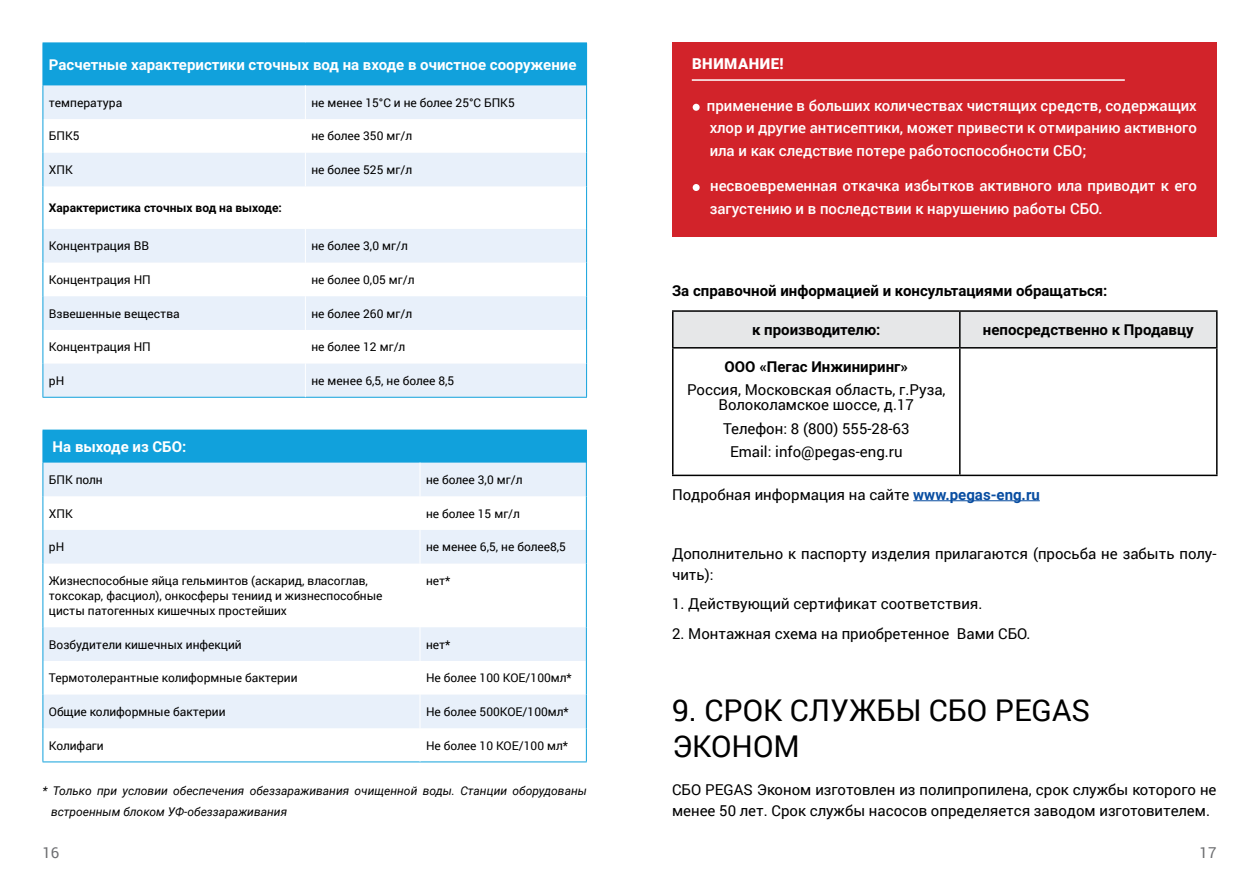
<style>
.page{position:relative;width:1259px;height:893px;background:#fff}
.page>*{position:absolute;margin:0;border:0;box-sizing:border-box;transform-origin:0 0}
.t1{font:30px/36px "Roboto";color:#000}
.t2{font:15px/21px "Roboto";color:#000;text-align:center}
.t3{font:500 15px/22.5px "Roboto";color:#fff;text-align:justify}
.t4{font:700 15px "Roboto";color:#000}
.t5{font:700 15px "Roboto";color:#fff}
.t6{font:900 15px "Roboto";letter-spacing:.035em;color:#fff}
.t7{font:15px "Roboto";color:#6d6e71}
.t8{font:12px/15px "Roboto";color:#000}
.t9{font:italic 12px/21.6px "Roboto";color:#000}
.t10{font:700 12px "Roboto";color:#000}
.s1{font-weight:700;color:#084da1}
</style>
<div class="page">
<div style="left:43px;top:43px;width:543px;height:42px;background:#11a1dc"></div>
<svg style="left:44px;top:85px;width:542px;height:312px;fill:#e8f0fa"></svg>
<hr style="left:586px;top:43px;width:1px;height:42px;background:#11a1dc">
<hr style="left:43px;top:85px;width:1px;height:34px;background:#11a1dc">
<hr style="left:586px;top:85px;width:1px;height:34px;background:#11a1dc">
<hr style="left:43px;top:119px;width:1px;height:34px;background:#11a1dc">
<hr style="left:586px;top:119px;width:1px;height:34px;background:#11a1dc">
<hr style="left:43px;top:153px;width:1px;height:33px;background:#11a1dc">
<hr style="left:586px;top:153px;width:1px;height:33px;background:#11a1dc">
<hr style="left:43px;top:186px;width:1px;height:43px;background:#11a1dc">
<hr style="left:586px;top:186px;width:1px;height:43px;background:#11a1dc">
<hr style="left:43px;top:229px;width:1px;height:34px;background:#11a1dc">
<hr style="left:586px;top:229px;width:1px;height:34px;background:#11a1dc">
<hr style="left:43px;top:263px;width:1px;height:33px;background:#11a1dc">
<hr style="left:586px;top:263px;width:1px;height:33px;background:#11a1dc">
<hr style="left:43px;top:296px;width:1px;height:34px;background:#11a1dc">
<hr style="left:586px;top:296px;width:1px;height:34px;background:#11a1dc">
<hr style="left:43px;top:330px;width:1px;height:34px;background:#11a1dc">
<hr style="left:586px;top:330px;width:1px;height:34px;background:#11a1dc">
<hr style="left:43px;top:364px;width:1px;height:33px;background:#11a1dc">
<hr style="left:586px;top:364px;width:1px;height:33px;background:#11a1dc">
<hr style="left:43px;top:397px;width:262px;height:1px;background:#11a1dc">
<hr style="left:305px;top:397px;width:282px;height:1px;background:#11a1dc">
<hr style="left:305px;top:85px;width:1px;height:34px;background:#fff">
<hr style="left:305px;top:119px;width:1px;height:34px;background:#fff">
<hr style="left:305px;top:153px;width:1px;height:33px;background:#fff">
<hr style="left:305px;top:229px;width:1px;height:34px;background:#fff">
<hr style="left:305px;top:263px;width:1px;height:33px;background:#fff">
<hr style="left:305px;top:296px;width:1px;height:34px;background:#fff">
<hr style="left:305px;top:330px;width:1px;height:34px;background:#fff">
<hr style="left:305px;top:364px;width:1px;height:33px;background:#fff">
<div style="left:43px;top:430px;width:543px;height:33px;background:#11a1dc"></div>
<svg style="left:44px;top:463px;width:542px;height:265px;fill:#eef4fb"></svg>
<hr style="left:586px;top:430px;width:1px;height:33px;background:#11a1dc">
<hr style="left:43px;top:463px;width:1px;height:33px;background:#11a1dc">
<hr style="left:586px;top:463px;width:1px;height:33px;background:#11a1dc">
<hr style="left:43px;top:496px;width:1px;height:34px;background:#11a1dc">
<hr style="left:586px;top:496px;width:1px;height:34px;background:#11a1dc">
<hr style="left:43px;top:530px;width:1px;height:34px;background:#11a1dc">
<hr style="left:586px;top:530px;width:1px;height:34px;background:#11a1dc">
<hr style="left:43px;top:564px;width:1px;height:63px;background:#11a1dc">
<hr style="left:586px;top:564px;width:1px;height:63px;background:#11a1dc">
<hr style="left:43px;top:627px;width:1px;height:34px;background:#11a1dc">
<hr style="left:586px;top:627px;width:1px;height:34px;background:#11a1dc">
<hr style="left:43px;top:661px;width:1px;height:34px;background:#11a1dc">
<hr style="left:586px;top:661px;width:1px;height:34px;background:#11a1dc">
<hr style="left:43px;top:695px;width:1px;height:33px;background:#11a1dc">
<hr style="left:586px;top:695px;width:1px;height:33px;background:#11a1dc">
<hr style="left:43px;top:728px;width:1px;height:33px;background:#11a1dc">
<hr style="left:586px;top:728px;width:1px;height:33px;background:#11a1dc">
<hr style="left:43px;top:761px;width:377px;height:1px;background:#11a1dc">
<hr style="left:420px;top:761px;width:167px;height:1px;background:#11a1dc">
<hr style="left:420px;top:463px;width:1px;height:33px;background:#fff">
<hr style="left:420px;top:496px;width:1px;height:34px;background:#fff">
<hr style="left:420px;top:530px;width:1px;height:34px;background:#fff">
<hr style="left:420px;top:564px;width:1px;height:63px;background:#fff">
<hr style="left:420px;top:627px;width:1px;height:34px;background:#fff">
<hr style="left:420px;top:661px;width:1px;height:34px;background:#fff">
<hr style="left:420px;top:695px;width:1px;height:33px;background:#fff">
<hr style="left:913px;top:500px;width:126px;height:1px;background:#084da1">
<div style="left:672px;top:43px;width:544px;height:194px;background:#d2232a"></div>
<div style="left:692px;top:104px;width:7px;height:7px;background:#fff;border-radius:50%"></div>
<div style="left:692px;top:184px;width:7px;height:7px;background:#fff;border-radius:50%"></div>
<hr style="left:692px;top:79px;width:432px;height:2px;background:#fff">
<div style="left:673px;top:312px;width:543px;height:35px;background:#e6e7e8"></div>
<hr style="left:672px;top:310px;width:288px;height:2px;background:#000">
<hr style="left:672px;top:312px;width:1px;height:35px;background:#000">
<hr style="left:960px;top:310px;width:257px;height:2px;background:#000">
<hr style="left:959px;top:312px;width:1px;height:35px;background:#000">
<hr style="left:1216px;top:312px;width:1px;height:35px;background:#000">
<hr style="left:672px;top:347px;width:288px;height:2px;background:#000">
<hr style="left:672px;top:349px;width:1px;height:126px;background:#000">
<hr style="left:960px;top:347px;width:257px;height:2px;background:#000">
<hr style="left:959px;top:349px;width:1px;height:126px;background:#000">
<hr style="left:1216px;top:349px;width:1px;height:126px;background:#000">
<hr style="left:672px;top:475px;width:288px;height:1px;background:#000">
<hr style="left:960px;top:475px;width:257px;height:1px;background:#000">
<p class="t5" style="left:49px;top:54px;width:529px">Расчетные характеристики сточных вод на входе в очистное сооружение</p>
<p class="t8" style="left:49px;top:95px;width:75px">температура</p>
<p class="t8" style="left:311px;top:95px;width:205px">не менее 15°С и не более 25°С БПК5</p>
<p class="t8" style="left:49px;top:128px;width:32px">БПК5</p>
<p class="t8" style="left:311px;top:128px;width:102px">не более 350 мг/л</p>
<p class="t8" style="left:49px;top:162px;width:25px">ХПК</p>
<p class="t8" style="left:311px;top:162px;width:102px">не более 525 мг/л</p>
<p class="t10" style="left:49px;top:199px;width:234px">Характеристика сточных вод на выходе:</p>
<p class="t8" style="left:49px;top:238px;width:102px">Концентрация ВВ</p>
<p class="t8" style="left:311px;top:238px;width:98px">не более 3,0 мг/л</p>
<p class="t8" style="left:49px;top:272px;width:103px">Концентрация НП</p>
<p class="t8" style="left:311px;top:272px;width:105px">не более 0,05 мг/л</p>
<p class="t8" style="left:49px;top:305px;width:132px">Взвешенные вещества</p>
<p class="t8" style="left:311px;top:305px;width:102px">не более 260 мг/л</p>
<p class="t8" style="left:49px;top:339px;width:103px">Концентрация НП</p>
<p class="t8" style="left:311px;top:339px;width:95px">не более 12 мг/л</p>
<p class="t8" style="left:49px;top:373px;width:17px">рН</p>
<p class="t8" style="left:311px;top:373px;width:144px">не менее 6,5, не более 8,5</p>
<p class="t5" style="left:53px;top:436px;width:135px">На выходе из СБО:</p>
<p class="t8" style="left:49px;top:472px;width:55px">БПК полн</p>
<p class="t8" style="left:426px;top:472px;width:98px">не более 3,0 мг/л</p>
<p class="t8" style="left:49px;top:505px;width:25px">ХПК</p>
<p class="t8" style="left:426px;top:505px;width:95px">не более 15 мг/л</p>
<p class="t8" style="left:49px;top:539px;width:17px">рН</p>
<p class="t8" style="left:426px;top:539px;width:141px">не менее 6,5, не более8,5</p>
<p class="t8" style="left:49px;top:573px;width:335px">Жизнеспособные яйца гельминтов (аскарид, власоглав, токсокар, фасциол), онкосферы тениид и жизнеспособные цисты патогенных кишечных простейших</p>
<p class="t8" style="left:426px;top:573px;width:26px">нет*</p>
<p class="t8" style="left:49px;top:636px;width:194px">Возбудители кишечных инфекций</p>
<p class="t8" style="left:426px;top:636px;width:26px">нет*</p>
<p class="t8" style="left:49px;top:670px;width:250px">Термотолерантные колиформные бактерии</p>
<p class="t8" style="left:426px;top:670px;width:147px">Не более 100 КОЕ/100мл*</p>
<p class="t8" style="left:49px;top:704px;width:178px">Общие колиформные бактерии</p>
<p class="t8" style="left:426px;top:704px;width:144px">Не более 500КОЕ/100мл*</p>
<p class="t8" style="left:49px;top:737px;width:56px">Колифаги</p>
<p class="t8" style="left:426px;top:737px;width:143px">Не более 10 КОЕ/100 мл*</p>
<p class="t9" style="left:51px;top:779px;width:537px;text-indent:-9px">* Только при условии обеспечения обеззараживания очищенной воды. Станции оборудованы встроенным блоком УФ-обеззараживания</p>
<p class="t6" style="left:692px;top:53px;width:93px">ВНИМАНИЕ!</p>
<p class="t3" style="left:707px;top:94px;width:491px">применение в больших количествах чистящих средств, содержащих хлор и другие антисептики, может привести к отмиранию активного ила и как следствие потере работоспособности СБО;</p>
<p class="t3" style="left:709px;top:174px;width:489px">несвоевременная откачка избытков активного ила приводит к его загустению и в последствии к нарушению работы СБО.</p>
<p class="t4" style="left:672px;top:280px;width:437px">За справочной информацией и консультациями обращаться:</p>
<p class="t4" style="left:752px;top:319px;width:130px">к производителю:</p>
<p class="t4" style="left:983px;top:319px;width:212px">непосредственно к Продавцу</p>
<p class="t4" style="left:724px;top:356px;width:185px">ООО «Пегас Инжиниринг»</p>
<p class="t2" style="left:687px;top:382px;width:260px;line-height:15px">Россия, Московская область, г.Руза,<br>Волоколамское шоссе, д.17</p>
<p class="t2" style="left:723px;top:416px;width:188px;line-height:23.5px">Телефон: 8 (800) 555-28-63<br>Email: info@pegas-eng.ru</p>
<p class="t2" style="left:672px;top:483px;width:369px">Подробная информация на сайте <span class="s1">www.pegas-eng.ru</span></p>
<p class="t2" style="left:672px;top:542px;width:546px;text-align:left">Дополнительно к паспорту изделия прилагаются (просьба не забыть полу&shy;чить):</p>
<p class="t2" style="left:672px;top:593px;width:312px">1. Действующий сертификат соответствия.</p>
<p class="t2" style="left:672px;top:622px;width:360px">2. Монтажная схема на приобретенное Вами СБО.</p>
<h1 class="t1" style="left:672px;top:691px;width:419px">9. СРОК СЛУЖБЫ СБО PEGAS<br>ЭКОНОМ</h1>
<p class="t2" style="left:672px;top:779px;width:546px;text-align:left">СБO PEGAS Эконом изготовлен из полипропилена, срок службы которого не менее 50 лет. Срок службы насосов определяется заводом изготовителем.</p>
<p class="t7" style="left:43px;top:842px;width:18px">16</p>
<p class="t7" style="left:1199px;top:842px;width:18px">17</p>
</div>
